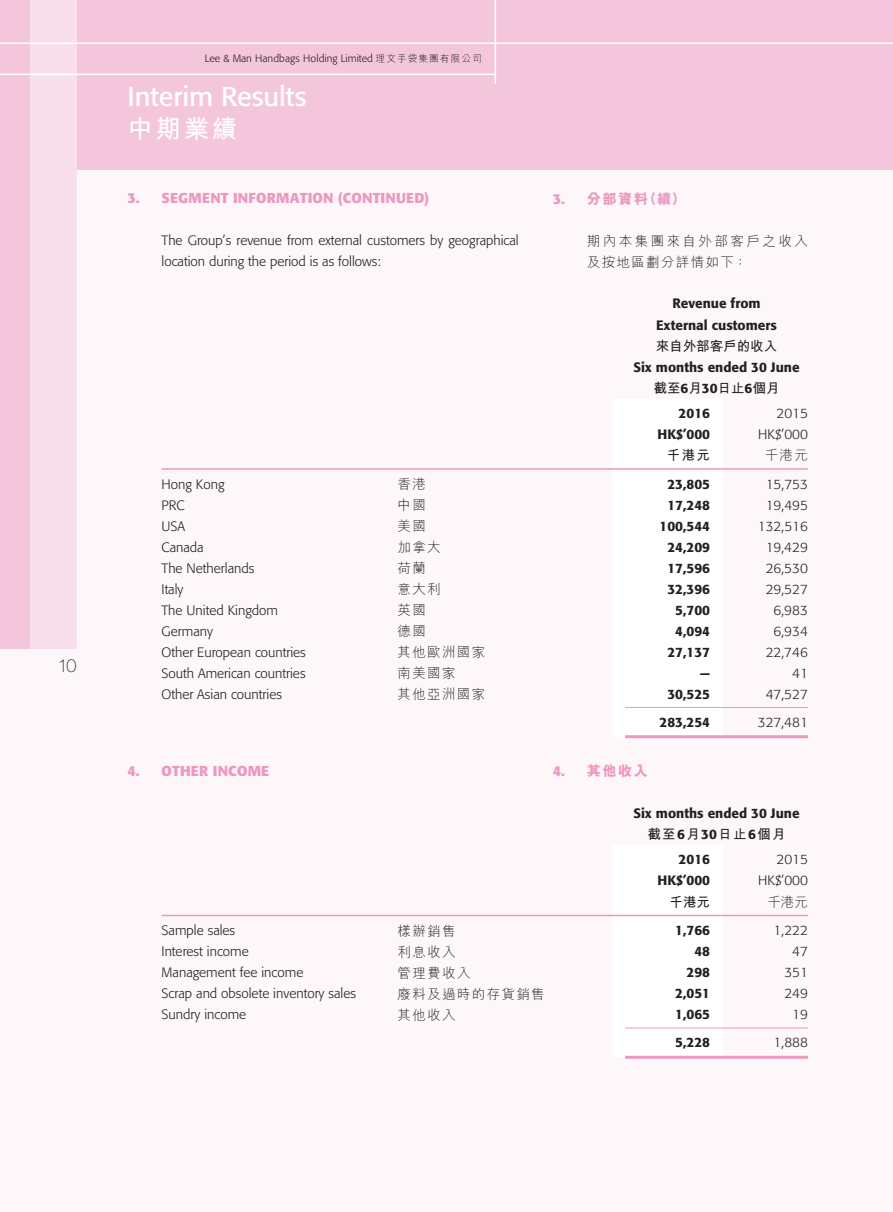
<style>
.page{position:relative;width:893px;height:1212px;background:#fdf7fa}
.page>*{position:absolute;margin:0;border:0;box-sizing:border-box;transform-origin:0 0}
.t1{font:27px "Formata";color:#fff}
.t2{font:700 25.5px "M Hei HK";color:#fff}
.t3{font:100 18px "Helvetica Neue LT Std";color:#231f20}
.t4{font:700 14.25px "Formata";letter-spacing:.015em;color:#ec99c2}
.t5{font:800 14.25px "M Hei HK";letter-spacing:.1em;color:#ec99c2}
.t6{font:300 13.5px/21px "Formata";color:#231f20}
.t7{font:500 13.5px/21px "Formata";color:#231f20;text-align:center}
.t8{font:300 13.5px "M Hei HK";letter-spacing:.1em;color:#231f20}
.t9{font:700 13.5px "M Hei HK";color:#231f20}
.t10{font:300 13.5px/21px "M Hei HK";letter-spacing:.185em;color:#231f20}
.t11{font:300 10.5px "Formata";letter-spacing:.01em;color:#231f20}
.s1{font-family:"M Hei HK";font-size:9.75px}
.s2{font-family:"Formata";font-weight:700}
.s3{font-family:"Formata";font-weight:500}
</style>
<div class="page">
<div style="left:0;top:0;width:893px;height:170px;background:#f4c6dc"></div>
<div style="left:0;top:0;width:32px;height:648px;background:#f4c6dc"></div>
<div style="left:30px;top:0;width:47px;height:648px;background:#f9dfeb"></div>
<hr style="left:0;top:42px;width:893px;height:2px;background:#fff">
<hr style="left:0;top:74px;width:495px;height:1px;background:#fff">
<hr style="left:495px;top:0;width:1px;height:84px;background:#fff">
<hr style="left:625px;top:707px;width:183px;height:1px;background:#ec99c2">
<hr style="left:162px;top:468px;width:646px;height:2px;background:#ec99c2">
<hr style="left:625px;top:735px;width:183px;height:3px;background:#ec99c2">
<svg style="left:612px;top:914px;width:111px;height:142px"></svg>
<hr style="left:625px;top:1027px;width:183px;height:1px;background:#ec99c2">
<hr style="left:625px;top:1056px;width:183px;height:3px;background:#ec99c2">
<hr style="left:162px;top:915px;width:646px;height:1px;background:#ec99c2">
<h3 class="t3" style="left:58px;top:659px;width:20px">10</h3>
<p class="t11" style="left:205px;top:54px;width:279px">Lee &amp; Man Handbags Holding Limited <span class="s1">理文手袋集團有限公司</span></p>
<h1 class="t1" style="left:128px;top:85px;width:180px">Interim Results</h1>
<h2 class="t2" style="left:128px;top:119px;width:111px">中期業績</h2>
<p class="t4" style="left:128px;top:192px;width:303px">3. SEGMENT INFORMATION (CONTINUED)</p>
<p class="t6" style="left:162px;top:231px;width:359px">The Group’s revenue from external customers by geographical location during the period is as follows:</p>
<p class="t5" style="left:553px;top:193px;width:134px"><span class="s2">3.</span> 分部資料（續）</p>
<p class="t10" style="left:587px;top:232px;width:223px">期內本集團來自外部客戶之收入及按地區劃分詳情如下：</p>
<p class="t7" style="left:656px;top:294px;width:122px">Revenue from<br>External customers</p>
<p class="t9" style="left:656px;top:341px;width:123px">來自外部客戶的收入</p>
<p class="t7" style="left:633px;top:357px;width:168px">Six months ended 30 June</p>
<p class="t9" style="left:653px;top:383px;width:127px">截至<span class="s3">6</span>月<span class="s3">30</span>日止<span class="s3">6</span>個月</p>
<p class="t7" style="left:679px;top:404px;width:33px">2016</p>
<p class="t6" style="left:776px;top:403px;width:33px">2015</p>
<p class="t7" style="left:657px;top:425px;width:54px">HK$’000</p>
<p class="t6" style="left:758px;top:424px;width:51px">HK$’000</p>
<p class="t9" style="left:667px;top:450px;width:45px">千港元</p>
<p class="t8" style="left:765px;top:450px;width:45px">千港元</p>
<p class="t6" style="left:162px;top:474px;width:65px">Hong Kong</p>
<p class="t8" style="left:398px;top:479px;width:30px">香港</p>
<p class="t7" style="left:667px;top:474px;width:44px">23,805</p>
<p class="t6" style="left:766px;top:474px;width:44px">15,753</p>
<p class="t6" style="left:162px;top:495px;width:25px">PRC</p>
<p class="t8" style="left:398px;top:500px;width:30px">中國</p>
<p class="t7" style="left:667px;top:495px;width:44px">17,248</p>
<p class="t6" style="left:766px;top:495px;width:44px">19,495</p>
<p class="t6" style="left:162px;top:516px;width:25px">USA</p>
<p class="t8" style="left:398px;top:521px;width:30px">美國</p>
<p class="t7" style="left:659px;top:516px;width:52px">100,544</p>
<p class="t6" style="left:758px;top:516px;width:52px">132,516</p>
<p class="t6" style="left:162px;top:537px;width:44px">Canada</p>
<p class="t8" style="left:398px;top:542px;width:45px">加拿大</p>
<p class="t7" style="left:667px;top:537px;width:44px">24,209</p>
<p class="t6" style="left:766px;top:537px;width:44px">19,429</p>
<p class="t6" style="left:162px;top:558px;width:94px">The Netherlands</p>
<p class="t8" style="left:398px;top:563px;width:30px">荷蘭</p>
<p class="t7" style="left:667px;top:558px;width:44px">17,596</p>
<p class="t6" style="left:766px;top:558px;width:44px">26,530</p>
<p class="t6" style="left:162px;top:579px;width:23px">Italy</p>
<p class="t8" style="left:398px;top:584px;width:45px">意大利</p>
<p class="t7" style="left:667px;top:579px;width:44px">32,396</p>
<p class="t6" style="left:766px;top:579px;width:44px">29,527</p>
<p class="t6" style="left:162px;top:600px;width:118px">The United Kingdom</p>
<p class="t8" style="left:398px;top:605px;width:30px">英國</p>
<p class="t7" style="left:675px;top:600px;width:36px">5,700</p>
<p class="t6" style="left:774px;top:600px;width:36px">6,983</p>
<p class="t6" style="left:162px;top:621px;width:53px">Germany</p>
<p class="t8" style="left:398px;top:626px;width:30px">德國</p>
<p class="t7" style="left:675px;top:621px;width:36px">4,094</p>
<p class="t6" style="left:774px;top:621px;width:36px">6,934</p>
<p class="t6" style="left:162px;top:642px;width:146px">Other European countries</p>
<p class="t8" style="left:398px;top:647px;width:89px">其他歐洲國家</p>
<p class="t7" style="left:667px;top:642px;width:44px">27,137</p>
<p class="t6" style="left:766px;top:642px;width:44px">22,746</p>
<p class="t6" style="left:162px;top:663px;width:146px">South American countries</p>
<p class="t8" style="left:398px;top:668px;width:60px">南美國家</p>
<p class="t7" style="left:700px;top:663px;width:12px">—</p>
<p class="t6" style="left:792px;top:663px;width:17px">41</p>
<p class="t6" style="left:162px;top:684px;width:122px">Other Asian countries</p>
<p class="t8" style="left:398px;top:689px;width:89px">其他亞洲國家</p>
<p class="t7" style="left:667px;top:684px;width:44px">30,525</p>
<p class="t6" style="left:766px;top:684px;width:44px">47,527</p>
<p class="t7" style="left:659px;top:713px;width:52px">283,254</p>
<p class="t6" style="left:758px;top:712px;width:52px">327,481</p>
<p class="t4" style="left:128px;top:764px;width:143px">4. OTHER INCOME</p>
<p class="t7" style="left:633px;top:804px;width:168px">Six months ended 30 June</p>
<p class="t9" style="left:647px;top:829px;width:140px">截至<span class="s3">6</span>月<span class="s3">30</span>日止<span class="s3">6</span>個月</p>
<p class="t7" style="left:679px;top:850px;width:33px">2016</p>
<p class="t6" style="left:776px;top:850px;width:33px">2015</p>
<p class="t7" style="left:657px;top:871px;width:54px">HK$’000</p>
<p class="t6" style="left:758px;top:871px;width:51px">HK$’000</p>
<p class="t9" style="left:670px;top:896px;width:42px">千港元</p>
<p class="t8" style="left:767px;top:896px;width:42px">千港元</p>
<p class="t6" style="left:162px;top:921px;width:75px">Sample sales</p>
<p class="t8" style="left:398px;top:925px;width:60px">樣辦銷售</p>
<p class="t7" style="left:675px;top:921px;width:36px">1,766</p>
<p class="t6" style="left:774px;top:921px;width:36px">1,222</p>
<p class="t6" style="left:162px;top:942px;width:89px">Interest income</p>
<p class="t8" style="left:398px;top:946px;width:60px">利息收入</p>
<p class="t7" style="left:694px;top:942px;width:17px">48</p>
<p class="t6" style="left:792px;top:942px;width:17px">47</p>
<p class="t6" style="left:162px;top:963px;width:143px">Management fee income</p>
<p class="t8" style="left:398px;top:967px;width:74px">管理費收入</p>
<p class="t7" style="left:686px;top:963px;width:25px">298</p>
<p class="t6" style="left:784px;top:963px;width:25px">351</p>
<p class="t6" style="left:162px;top:984px;width:196px">Scrap and obsolete inventory sales</p>
<p class="t8" style="left:398px;top:988px;width:149px">廢料及過時的存貨銷售</p>
<p class="t7" style="left:675px;top:984px;width:36px">2,051</p>
<p class="t6" style="left:784px;top:984px;width:25px">249</p>
<p class="t6" style="left:162px;top:1005px;width:86px">Sundry income</p>
<p class="t8" style="left:398px;top:1009px;width:60px">其他收入</p>
<p class="t7" style="left:675px;top:1005px;width:36px">1,065</p>
<p class="t6" style="left:792px;top:1005px;width:17px">19</p>
<p class="t7" style="left:675px;top:1033px;width:36px">5,228</p>
<p class="t6" style="left:774px;top:1033px;width:36px">1,888</p>
<p class="t5" style="left:553px;top:765px;width:97px"><span class="s2">4.</span> 其他收入</p>
</div>
